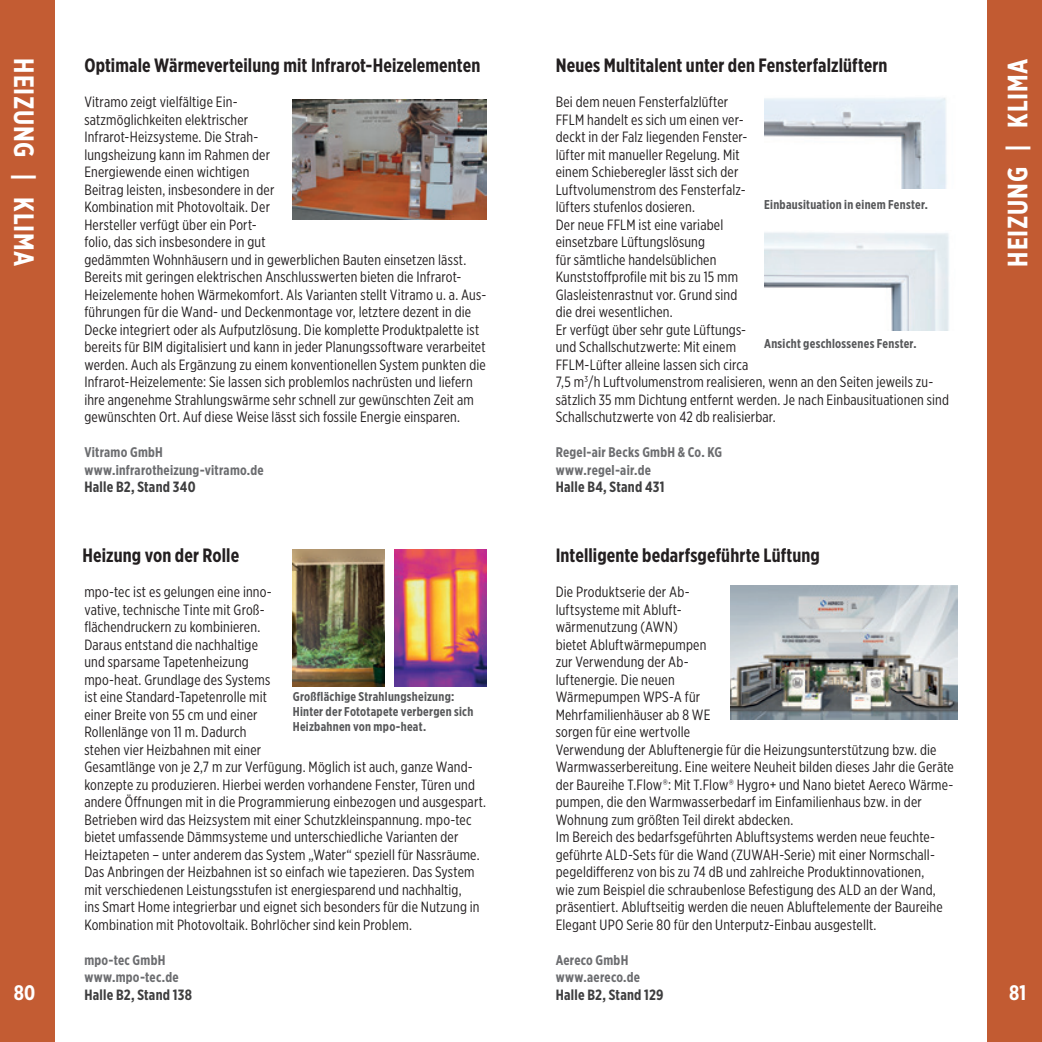
<style>
.page{position:relative;width:1042px;height:1042px;background:#fff}
.page>*{position:absolute;margin:0;border:0;box-sizing:border-box;transform-origin:0 0}
.t1{font:700 28px "Gotham X Narrow";letter-spacing:.03em;color:#fff}
.t2{font:700 21px "Gotham X Narrow";color:#fff}
.t3{font:700 19.25px "Gotham X Narrow";letter-spacing:.005em;color:#231f20}
.t4{font:14.88px/17.5px "Gotham X Narrow";letter-spacing:.01em;color:#231f20}
.t5{font:700 14.88px "Gotham X Narrow";letter-spacing:.015em;color:#3e3e3f}
.t6{font:700 14px/17.5px "Gotham X Narrow";letter-spacing:.02em;color:#6c6d70}
.t7{font:700 12.78px/15px "Gotham X Narrow";letter-spacing:.02em;color:#57585a}
</style>
<div class="page">
<div style="left:0;top:0;width:55px;height:1042px;background:#c35c33"></div>
<div style="left:987px;top:0;width:55px;height:1042px;background:#c25b32"></div>
<img style="left:293px;top:99px;width:193px;height:121px">
<img style="left:293px;top:550px;width:91px;height:136px">
<img style="left:394px;top:550px;width:92px;height:136px">
<img style="left:764px;top:97px;width:183px;height:92px">
<img style="left:764px;top:232px;width:185px;height:98px">
<img style="left:731px;top:586px;width:226px;height:134px">
<h1 class="t1" style="left:41px;top:58px;width:210px;rotate:90deg">HEIZUNG | KLIMA</h1>
<p class="t3" style="left:84px;top:53px;width:397px">Optimale Wärmeverteilung mit Infrarot-Heizelementen</p>
<p class="t4" style="left:84px;top:93px;width:403px">Vitramo zeigt vielfältige Ein-<br>satzmöglichkeiten elektrischer<br>Infrarot-Heizsysteme. Die Strah-<br>lungsheizung kann im Rahmen der<br>Energiewende einen wichtigen<br>Beitrag leisten, insbesondere in der<br>Kombination mit Photovoltaik. Der<br>Hersteller verfügt über ein Port-<br>folio, das sich insbesondere in gut<br>gedämmten Wohnhäusern und in gewerblichen Bauten einsetzen lässt.<br>Bereits mit geringen elektrischen Anschlusswerten bieten die Infrarot-Heizelemente hohen Wärmekomfort. Als Varianten stellt Vitramo u. a. Aus&shy;führungen für die Wand- und Deckenmontage vor, letztere dezent in die Decke integriert oder als Aufputzlösung. Die komplette Produktpalette ist bereits für BIM digitalisiert und kann in jeder Planungssoftware verarbeitet werden. Auch als Ergänzung zu einem konventionellen System punkten die Infrarot-Heizelemente: Sie lassen sich problemlos nachrüsten und liefern ihre angenehme Strahlungswärme sehr schnell zur gewünschten Zeit am gewünschten Ort. Auf diese Weise lässt sich fossile Energie einsparen.</p>
<p class="t6" style="left:84px;top:443px;width:181px">Vitramo GmbH www.infrarotheizung-vitramo.de</p>
<p class="t5" style="left:84px;top:478px;width:113px">Halle B2, Stand 340</p>
<p class="t3" style="left:556px;top:53px;width:333px">Neues Multitalent unter den Fensterfalzlüftern</p>
<p class="t4" style="left:556px;top:93px;width:395px">Bei dem neuen Fensterfalzlüfter<br>FFLM handelt es sich um einen ver-<br>deckt in der Falz liegenden Fenster-<br>lüfter mit manueller Regelung. Mit<br>einem Schieberegler lässt sich der<br>Luftvolumenstrom des Fensterfalz-<br>lüfters stufenlos dosieren.<br>Der neue FFLM ist eine variabel<br>einsetzbare Lüftungslösung<br>für sämtliche handelsüblichen<br>Kunststoffprofile mit bis zu 15 mm<br>Glasleistenrastnut vor. Grund sind<br>die drei wesentlichen.<br>Er verfügt über sehr gute Lüftungs-<br>und Schallschutzwerte: Mit einem<br>FFLM-Lüfter alleine lassen sich circa<br>7,5 m<sup>3</sup>/h Luftvolumenstrom realisieren, wenn an den Seiten jeweils zu&shy;sätzlich 35 mm Dichtung entfernt werden. Je nach Einbausituationen sind Schallschutzwerte von 42 db realisierbar.</p>
<p class="t6" style="left:556px;top:443px;width:168px">Regel-air Becks GmbH &amp; Co. KG www.regel-air.de</p>
<p class="t5" style="left:556px;top:478px;width:110px">Halle B4, Stand 431</p>
<p class="t7" style="left:764px;top:197px;width:165px">Einbausituation in einem Fenster.</p>
<p class="t7" style="left:764px;top:336px;width:154px">Ansicht geschlossenes Fenster.</p>
<h1 class="t1" style="left:1000px;top:266px;width:210px;rotate:-90deg">HEIZUNG | KLIMA</h1>
<p class="t3" style="left:556px;top:543px;width:266px">Intelligente bedarfsgeführte Lüftung</p>
<p class="t4" style="left:556px;top:583px;width:399px">Die Produktserie der Ab-<br>luftsysteme mit Abluft-<br>wärmenutzung (AWN)<br>bietet Abluftwärmepumpen<br>zur Verwendung der Ab-<br>luftenergie. Die neuen<br>Wärmepumpen WPS-A für<br>Mehrfamilienhäuser ab 8 WE<br>sorgen für eine wertvolle<br>Verwendung der Abluftenergie für die Heizungsunterstützung bzw. die Warmwasserbereitung. Eine weitere Neuheit bilden dieses Jahr die Geräte der Baureihe T.Flow®: Mit T.Flow® Hygro+ und Nano bietet Aereco Wärme&shy;pumpen, die den Warmwasserbedarf im Einfamilienhaus bzw. in der Wohnung zum größten Teil direkt abdecken.<br>Im Bereich des bedarfsgeführten Abluftsystems werden neue feuchte&shy;geführte ALD-Sets für die Wand (ZUWAH-Serie) mit einer Normschall&shy;pegeldifferenz von bis zu 74 dB und zahlreiche Produktinnovationen,<br>wie zum Beispiel die schraubenlose Befestigung des ALD an der Wand, präsentiert. Abluftseitig werden die neuen Abluftelemente der Baureihe Elegant UPO Serie 80 für den Unterputz-Einbau ausgestellt.</p>
<p class="t6" style="left:556px;top:951px;width:86px">Aereco GmbH www.aereco.de</p>
<p class="t5" style="left:556px;top:985px;width:109px">Halle B2, Stand 129</p>
<p class="t3" style="left:82px;top:543px;width:158px">Heizung von der Rolle</p>
<p class="t4" style="left:84px;top:583px;width:403px">mpo-tec ist es gelungen eine inno-<br>vative, technische Tinte mit Groß-<br>flächendruckern zu kombinieren.<br>Daraus entstand die nachhaltige<br>und sparsame Tapetenheizung<br>mpo-heat. Grundlage des Systems<br>ist eine Standard-Tapetenrolle mit<br>einer Breite von 55 cm und einer<br>Rollenlänge von 11 m. Dadurch<br>stehen vier Heizbahnen mit einer<br>Gesamtlänge von je 2,7 m zur Verfügung. Möglich ist auch, ganze Wand&shy;konzepte zu produzieren. Hierbei werden vorhandene Fenster, Türen und andere Öffnungen mit in die Programmierung einbezogen und ausgespart.<br>Betrieben wird das Heizsystem mit einer Schutzkleinspannung. mpo-tec bietet umfassende Dämmsysteme und unterschiedliche Varianten der Heiztapeten – unter anderem das System „Water“ speziell für Nassräume.<br>Das Anbringen der Heizbahnen ist so einfach wie tapezieren. Das System mit verschiedenen Leistungsstufen ist energiesparend und nachhaltig,<br>ins Smart Home integrierbar und eignet sich besonders für die Nutzung in Kombination mit Photovoltaik. Bohrlöcher sind kein Problem.</p>
<p class="t6" style="left:84px;top:951px;width:96px">mpo-tec GmbH www.mpo-tec.de</p>
<p class="t5" style="left:84px;top:985px;width:109px">Halle B2, Stand 138</p>
<p class="t7" style="left:293px;top:689px;width:182px">Großflächige Strahlungsheizung:<br>Hinter der Fototapete verbergen sich<br>Heizbahnen von mpo-heat.</p>
<h2 class="t2" style="left:14px;top:979px;width:23px">80</h2>
<h2 class="t2" style="left:1009px;top:979px;width:18px">81</h2>
</div>
